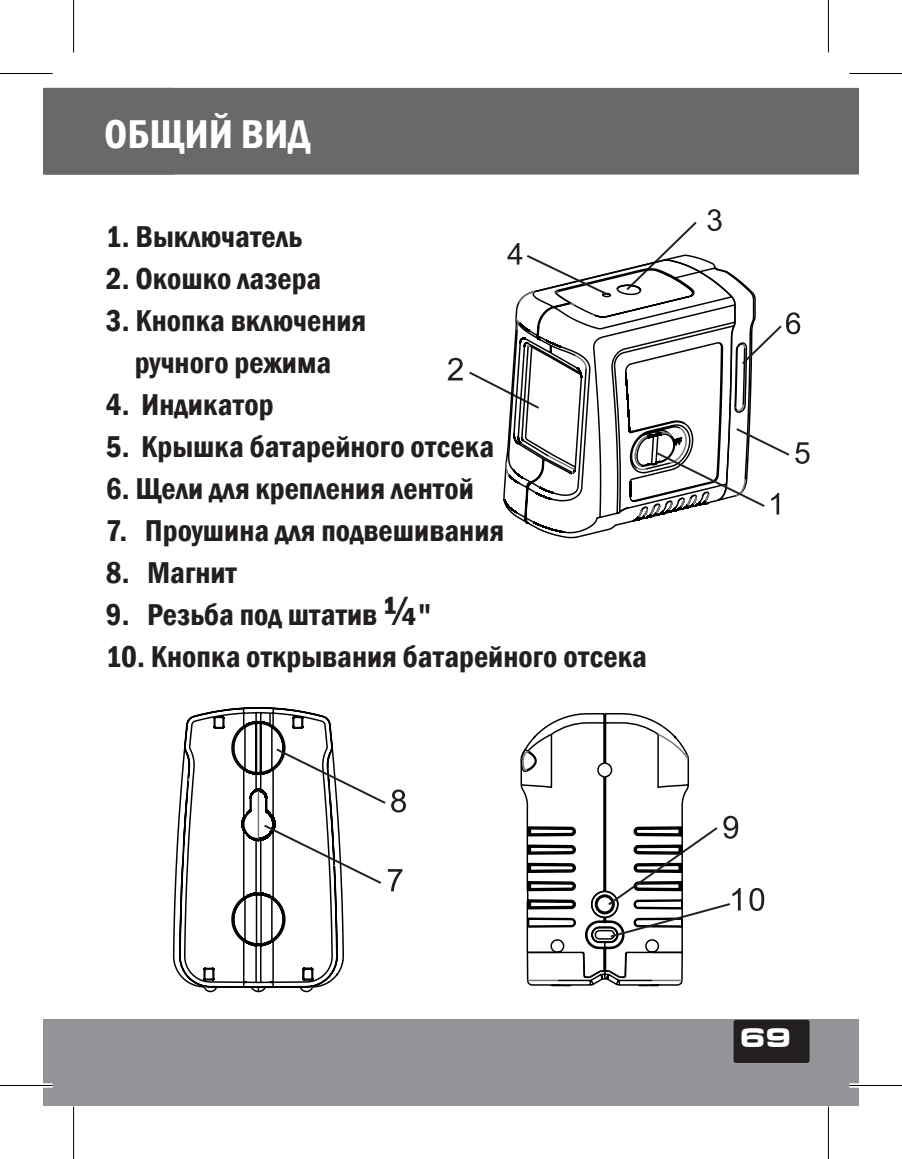
<style>
.page{position:relative;width:902px;height:1159px;background:#fff}
.page>*{position:absolute;margin:0;border:0;box-sizing:border-box;transform-origin:0 0}
.t1{font:600 condensed 41.3px "Franklin Gothic";color:#fff}
.t2{font:600 condensed 31.15px/42px "Franklin Gothic";color:#231f20;text-align:center}
.t3{font:28px "Microgramma D Bold Exte";color:#fff}
.s1{font-size:42px}
</style>
<div class="page">
<div style="left:44px;top:1020px;width:205px;height:86px;background:#939598"></div>
<div style="left:106px;top:1020px;width:751px;height:86px;background:#939598"></div>
<div style="left:733px;top:1020px;width:76px;height:43px;background:#231f20;border-radius:2px"></div>
<div style="left:44px;top:88px;width:813px;height:87px;background:#69696c"></div>
<svg style="left:776px;top:509px;width:2px;height:6px"></svg>
<svg style="left:509px;top:245px;width:7px;height:9px"></svg>
<svg style="left:795px;top:442px;width:14px;height:22px"></svg>
<svg style="left:791px;top:312px;width:8px;height:22px"></svg>
<svg style="left:501px;top:258px;width:119px;height:280px"></svg>
<svg style="left:516px;top:221px;width:206px;height:304px"></svg>
<svg style="left:502px;top:290px;width:220px;height:229px"></svg>
<svg style="left:524px;top:253px;width:267px;height:256px"></svg>
<svg style="left:707px;top:209px;width:14px;height:22px"></svg>
<svg style="left:172px;top:824px;width:141px;height:169px"></svg>
<svg style="left:178px;top:707px;width:143px;height:282px"></svg>
<svg style="left:186px;top:715px;width:220px;height:274px"></svg>
<svg style="left:749px;top:888px;width:14px;height:23px"></svg>
<svg style="left:520px;top:713px;width:220px;height:274px"></svg>
<svg style="left:447px;top:358px;width:15px;height:22px"></svg>
<div style="left:0;top:1083px;width:52px;height:5px;background:#fff"></div>
<div style="left:849px;top:1083px;width:52px;height:5px;background:#fff"></div>
<div style="left:71px;top:0;width:5px;height:53px;background:#f5f5f5"></div>
<div style="left:71px;top:1106px;width:5px;height:53px;background:#f5f5f5"></div>
<svg style="left:828px;top:0;width:1px;height:53px"></svg>
<svg style="left:828px;top:1106px;width:1px;height:53px"></svg>
<hr style="left:0;top:73px;width:52px;height:1px;background:#000">
<hr style="left:849px;top:73px;width:52px;height:1px;background:#000">
<hr style="left:0;top:1085px;width:52px;height:1px;background:#000">
<hr style="left:849px;top:1085px;width:52px;height:1px;background:#000">
<hr style="left:73px;top:0;width:1px;height:53px;background:#000">
<hr style="left:73px;top:1106px;width:1px;height:53px;background:#000">
<hr style="left:827px;top:0;width:1px;height:53px;background:#000">
<hr style="left:827px;top:1106px;width:1px;height:53px;background:#000">
<h1 class="t1" style="left:104px;top:107px;width:207px">ОБЩИЙ ВИД</h1>
<p class="t2" style="left:106px;top:215px;width:198px">1. Выключатель</p>
<p class="t2" style="left:106px;top:257px;width:217px">2. Окошко лазера</p>
<p class="t2" style="left:106px;top:299px;width:262px">3. Кнопка включения ручного режима</p>
<p class="t2" style="left:106px;top:383px;width:169px">4. Индикатор</p>
<p class="t2" style="left:106px;top:425px;width:389px">5. Крышка батарейного отсека</p>
<p class="t2" style="left:106px;top:467px;width:369px">6. Щели для крепления лентой</p>
<p class="t2" style="left:106px;top:509px;width:399px">7. Проушина для подвешивания</p>
<p class="t2" style="left:106px;top:551px;width:132px">8. Магнит</p>
<p class="t2" style="left:106px;top:593px;width:328px">9. Резьба под штатив <span class="s1">¼</span>"</p>
<p class="t2" style="left:106px;top:635px;width:542px">10. Кнопка открывания батарейного отсека</p>
<p class="t3" style="left:739px;top:1019px;width:52px">69</p>
</div>
